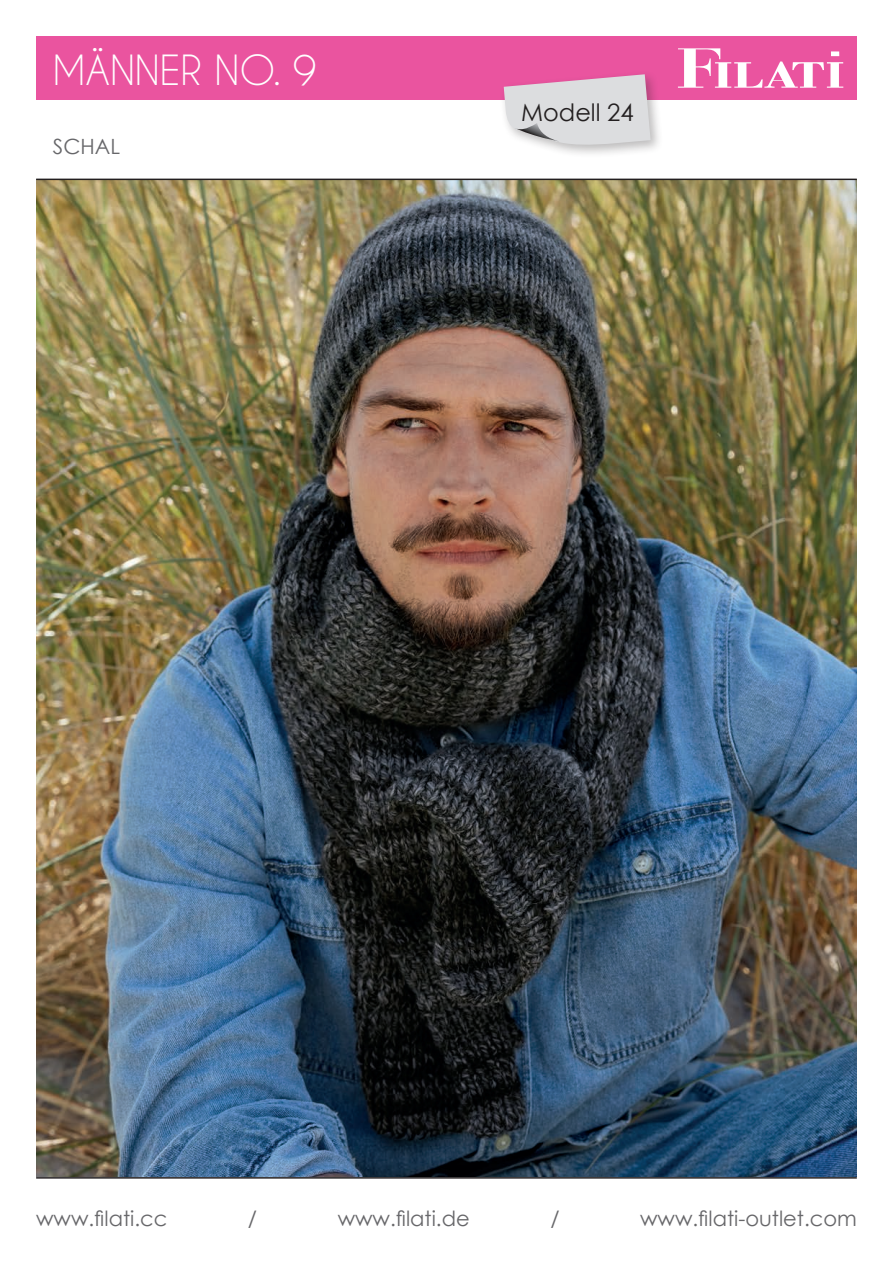
<style>
.page{position:relative;width:893px;height:1263px;background:#fff}
.page>*{position:absolute;margin:0;border:0;box-sizing:border-box;transform-origin:0 0}
.t1{font:39px "Caviar Dreams";color:#fff}
.t2{font:24px "Century Gothic";color:#231f20}
.t3{font:21px "Century Gothic";color:#67676a}
</style>
<div class="page">
<img style="left:36px;top:180px;width:821px;height:997px">
<hr style="left:36px;top:1177px;width:821px;height:1px;background:#231f20">
<hr style="left:36px;top:179px;width:821px;height:1px;background:#231f20">
<div style="left:36px;top:36px;width:821px;height:64px;background:#ea549f"></div>
<div style="left:499px;top:70px;width:165px;height:88px;background:#231f20;opacity:.3"></div>
<svg style="left:504px;top:74px;width:147px;height:76px;background:#dcced7"></svg>
<svg style="left:678px;top:48px;width:165px;height:40px"></svg>
<h1 class="t1" style="left:53px;top:47px;width:265px">MÄNNER NO. 9</h1>
<p class="t3" style="left:53px;top:131px;width:69px">SCHAL</p>
<p class="t2" style="left:521px;top:96px;width:114px">Modell 24</p>
<p class="t3" style="left:36px;top:1204px;width:133px">www.filati.cc</p>
<p class="t3" style="left:248px;top:1204px;width:11px">/</p>
<p class="t3" style="left:338px;top:1204px;width:134px">www.filati.de</p>
<p class="t3" style="left:550px;top:1204px;width:11px">/</p>
<p class="t3" style="left:640px;top:1204px;width:218px">www.filati-outlet.com</p>
</div>
